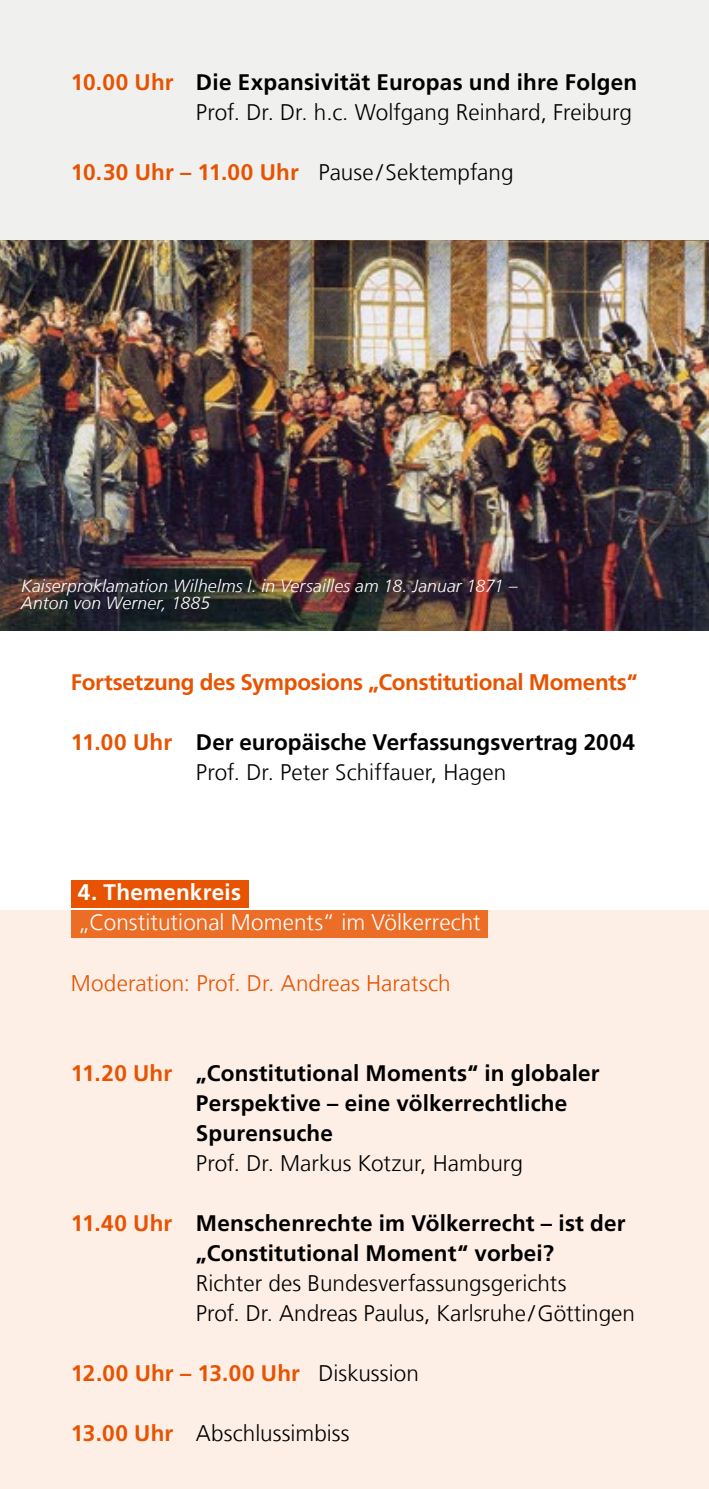
<style>
.page{position:relative;width:709px;height:1489px;background:#fff}
.page>*{position:absolute;margin:0;border:0;box-sizing:border-box;transform-origin:0 0}
.t1{font:700 22.5px/30px "Frutiger LT Com";letter-spacing:.01em;color:#000}
.t2{font:300 22.5px/30px "Frutiger LT Com";color:#000;text-align:right}
.t3{font:700 22.5px "Frutiger LT Com";letter-spacing:.005em;color:#e75300}
.t4{font:700 22.5px "Frutiger LT Com";letter-spacing:-.015em;color:#e75300}
.t5{font:300 22.5px "Frutiger LT Com";letter-spacing:.005em;color:#fff}
.t6{font:300 22.5px "Frutiger LT Com";letter-spacing:.005em;color:#e75300}
.t7{font:700 22.5px "Frutiger LT Com";letter-spacing:.01em;color:#fff}
.t8{font:italic 300 17.5px/17.5px "Frutiger LT Com";letter-spacing:.01em;color:#fff}
.s1{font-weight:700;color:#e75300}
.s2{font-weight:700}
.s3{font-weight:300;color:#000}
.s4{color:#e75300}
.s5{font-weight:300}
</style>
<div class="page">
<div style="left:0;top:910px;width:709px;height:578px;background:#fdeee6"></div>
<div style="left:0;top:0;width:709px;height:240px;background:#f0f0ef"></div>
<img style="left:0;top:240px;width:709px;height:390px">
<div style="left:71px;top:880px;width:177px;height:27px;background:#e75300"></div>
<div style="left:71px;top:910px;width:417px;height:27px;background:#eb6d26"></div>
<p class="t2" style="left:71px;top:67px;width:568px"><span class="s1">10.00 Uhr</span> <span class="s2">Die Expansivität Europas und ihre Folgen<br></span>Prof. Dr. Dr. h.c. Wolfgang Reinhard, Freiburg</p>
<p class="t3" style="left:71px;top:159px;width:444px">10.30 Uhr – 11.00 Uhr <span class="s3">Pause / Sektempfang</span></p>
<p class="t8" style="left:21px;top:576px;width:498px">Kaiserproklamation Wilhelms I. in Versailles am 18. Januar 1871 –<br>Anton von Werner, 1885</p>
<p class="t4" style="left:71px;top:669px;width:568px">Fortsetzung des Symposions „Constitutional Moments“</p>
<p class="t1" style="left:71px;top:727px;width:565px;text-align:center"><span class="s4">11.00 Uhr</span> Der europäische Verfassungsvertrag 2004<br><span class="s5">Prof. Dr. Peter Schiffauer, Hagen</span></p>
<p class="t7" style="left:78px;top:879px;width:165px">4. Themenkreis</p>
<p class="t5" style="left:78px;top:909px;width:404px">„Constitutional Moments“ im Völkerrecht</p>
<p class="t6" style="left:71px;top:969px;width:381px">Moderation: Prof. Dr. Andreas Haratsch</p>
<p class="t1" style="left:196px;top:1057px;width:405px;text-indent:-125px"><span class="s4">11.20 Uhr</span> „Constitutional Moments“ in globaler<br>Perspektive – eine völkerrechtliche<br>Spurensuche</p>
<p class="t2" style="left:196px;top:1147px;width:328px">Prof. Dr. Markus Kotzur, Hamburg</p>
<p class="t1" style="left:196px;top:1207px;width:431px;text-indent:-125px"><span class="s4">11.40 Uhr</span> Menschenrechte im Völkerrecht – ist der „Constitutional Moment“ vorbei?</p>
<p class="t2" style="left:196px;top:1267px;width:440px;text-align:left">Richter des Bundesverfassungsgerichts<br>Prof. Dr. Andreas Paulus, Karlsruhe/Göttingen</p>
<p class="t3" style="left:71px;top:1359px;width:349px">12.00 Uhr – 13.00 Uhr <span class="s3">Diskussion</span></p>
<p class="t2" style="left:71px;top:1417px;width:280px"><span class="s1">13.00 Uhr</span> Abschlussimbiss</p>
</div>
